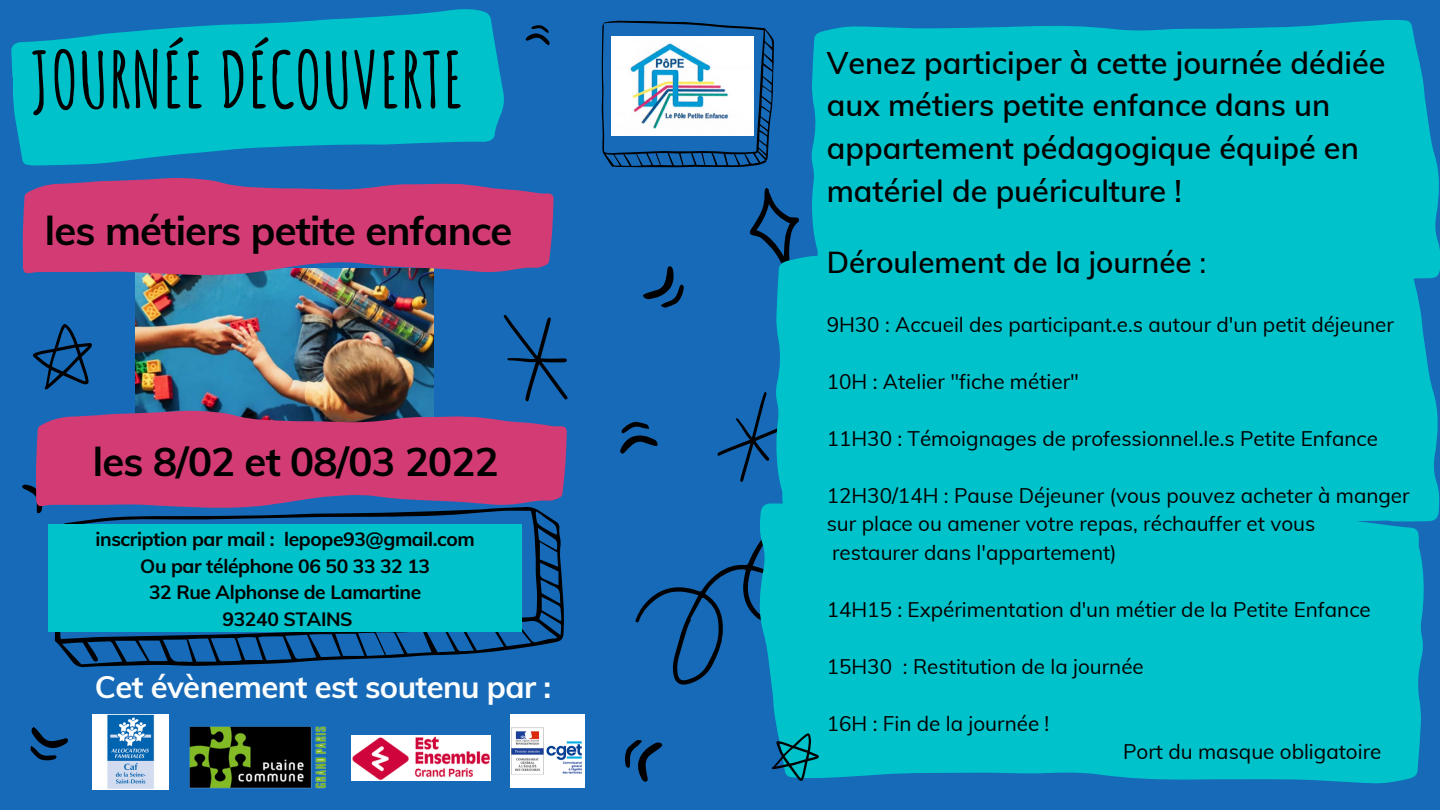
<style>
.page{position:relative;width:1440px;height:810px;background:#166ab8}
.page>*{position:absolute;margin:0;border:0;box-sizing:border-box;transform-origin:0 0}
.t1{font:700 76.4px "Amatic SC";color:#000}
.t2{font:700 40px "Muli";letter-spacing:-.02em;color:#000}
.t3{font:700 31px "Muli";letter-spacing:-.02em;color:#fcfdfd}
.t4{font:600 30.7px "Muli";color:#000}
.t5{font:600 29.7px "Muli";color:#000}
.t6{font:20.7px/28.5px "Muli";color:#000}
.t7{font:700 19.3px "Muli";letter-spacing:-.02em;color:#000}
.s1{font-weight:400}
</style>
<div class="page">
<img style="left:136px;top:294px;width:297px;height:106px">
<svg style="left:22px;top:178px;width:532px;height:116px;fill:#d33b75"></svg>
<svg style="left:11px;top:9px;width:493px;height:157px;fill:#00c2cb"></svg>
<svg style="left:643px;top:266px;width:41px;height:42px"></svg>
<svg style="left:635px;top:551px;width:119px;height:134px"></svg>
<div style="left:754px;top:503px;width:670px;height:281px;background:#00c2cb"></div>
<svg style="left:749px;top:187px;width:50px;height:67px"></svg>
<svg style="left:32px;top:324px;width:60px;height:66px"></svg>
<svg style="left:55px;top:527px;width:509px;height:141px"></svg>
<svg style="left:30px;top:727px;width:38px;height:34px"></svg>
<svg style="left:525px;top:25px;width:25px;height:20px"></svg>
<svg style="left:22px;top:484px;width:12px;height:11px"></svg>
<svg style="left:624px;top:740px;width:39px;height:42px"></svg>
<svg style="left:717px;top:392px;width:59px;height:90px"></svg>
<svg style="left:474px;top:293px;width:94px;height:107px"></svg>
<svg style="left:620px;top:421px;width:38px;height:33px"></svg>
<div style="left:811px;top:20px;width:629px;height:229px;background:#00c2cb"></div>
<svg style="left:763px;top:721px;width:64px;height:63px"></svg>
<div style="left:776px;top:249px;width:664px;height:275px;background:#00c2cb"></div>
<svg style="left:601px;top:20px;width:173px;height:148px"></svg>
<div style="left:48px;top:524px;width:474px;height:108px;background:#00c2cb"></div>
<img style="left:93px;top:714px;width:75px;height:76px">
<img style="left:351px;top:736px;width:140px;height:44px">
<img style="left:189px;top:726px;width:137px;height:63px">
<img style="left:511px;top:714px;width:73px;height:74px">
<svg style="left:34px;top:400px;width:533px;height:127px;fill:#d33b75"></svg>
<p class="t1" style="left:31px;top:30px;width:435px">JOURNÉE DÉCOUVERTE</p>
<p class="t2" style="left:45px;top:205px;width:469px">les métiers petite enfance</p>
<p class="t2" style="left:93px;top:436px;width:407px">les 8/02 et 08/03 2022</p>
<p class="t7" style="left:95px;top:526px;width:381px">inscription par mail : lepope93@gmail.com</p>
<p class="t7" style="left:140px;top:553px;width:291px">Ou par téléphone 06 50 33 32 13</p>
<p class="t7" style="left:149px;top:580px;width:274px">32 Rue Alphonse de Lamartine</p>
<p class="t7" style="left:223px;top:607px;width:132px">93240 STAINS</p>
<p class="t3" style="left:95px;top:667px;width:458px">Cet évènement est soutenu par :</p>
<p class="t4" style="left:827px;top:43px;width:560px">Venez participer à cette journée dédiée</p>
<p class="t4" style="left:827px;top:86px;width:505px">aux métiers petite enfance dans un</p>
<p class="t4" style="left:827px;top:128px;width:534px">appartement pédagogique équipé en</p>
<p class="t4" style="left:827px;top:171px;width:357px">matériel de puériculture !</p>
<p class="t5" style="left:827px;top:243px;width:381px">Déroulement de la journée <span class="s1">:</span></p>
<p class="t6" style="left:827px;top:310px;width:569px">9H30 : Accueil des participant.e.s autour d'un petit déjeuner</p>
<p class="t6" style="left:827px;top:367px;width:254px">10H : Atelier "fiche métier"</p>
<p class="t6" style="left:827px;top:424px;width:553px">11H30 : Témoignages de professionnel.le.s Petite Enfance</p>
<p class="t6" style="left:827px;top:481px;width:584px">12H30/14H : Pause Déjeuner (vous pouvez acheter à manger</p>
<p class="t6" style="left:827px;top:509px;width:490px">sur place ou amener votre repas, réchauffer et vous restaurer dans l'appartement)</p>
<p class="t6" style="left:827px;top:595px;width:546px">14H15 : Expérimentation d'un métier de la Petite Enfance</p>
<p class="t6" style="left:827px;top:652px;width:319px">15H30 : Restitution de la journée</p>
<p class="t6" style="left:827px;top:709px;width:224px">16H : Fin de la journée !</p>
<p class="t6" style="left:1123px;top:737px;width:260px">Port du masque obligatoire</p>
</div>
